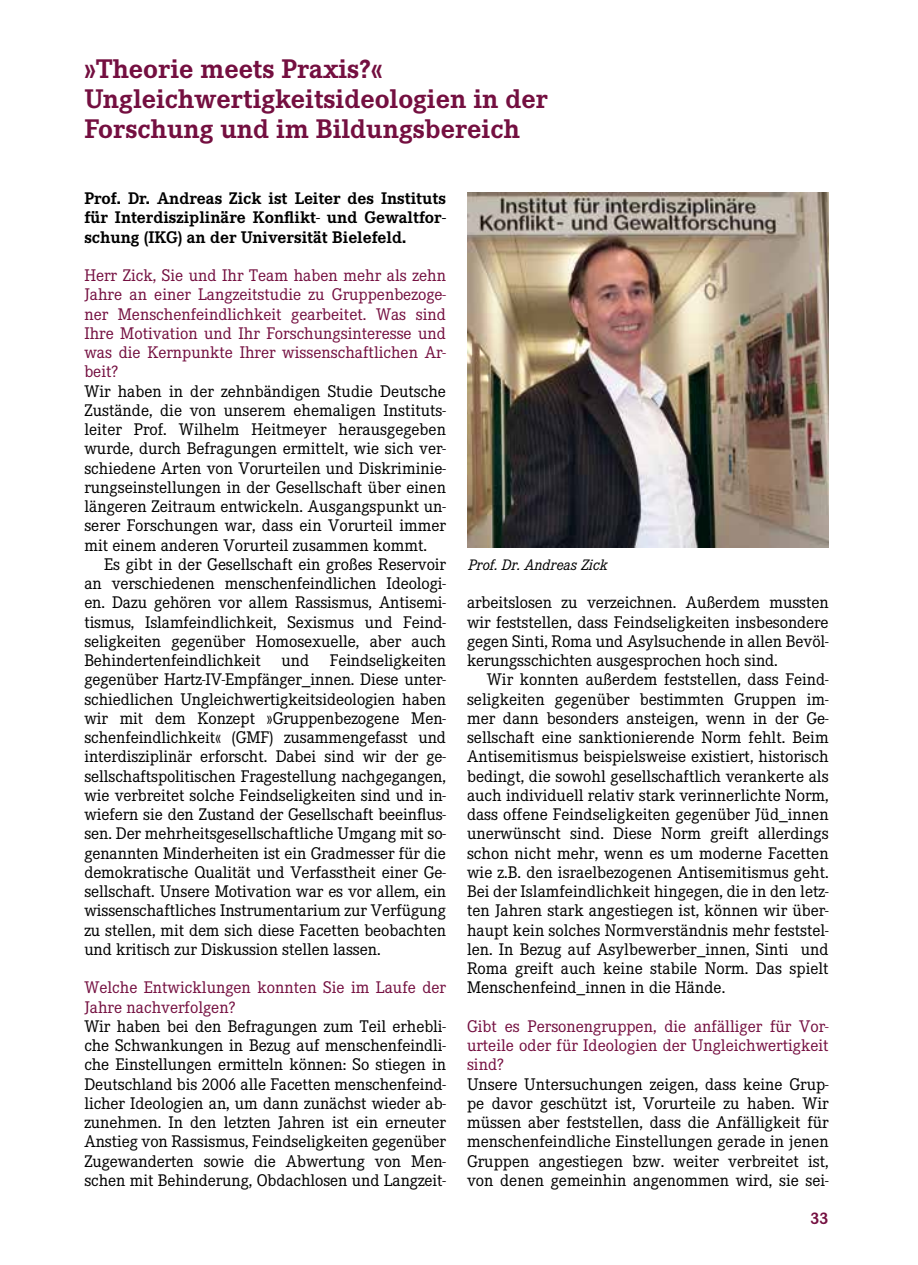
<style>
.page{position:relative;width:918px;height:1265px;background:#fff}
.page>*{position:absolute;margin:0;border:0;box-sizing:border-box;transform-origin:0 0}
.t1{font:700 28px/29.8px "Corporate E";color:#740f40}
.t2{font:17.5px/19.2px "Corporate E";color:#000;text-align:justify}
.t3{font:17.5px/19.2px "Corporate E";color:#740f40;text-align:justify}
.t4{font:700 17.5px/19.2px "Corporate E";color:#000;text-align:justify}
.t5{font:700 17.5px "Corporate E";color:#740f40}
.t6{font:italic 15.75px "Corporate E";color:#000}
</style>
<div class="page">
<img style="left:467px;top:193px;width:361px;height:354px">
<h1 class="t1" style="left:84px;top:54px;width:464px">»Theorie meets Praxis?«<br>Ungleichwertigkeitsideologien in der<br>Forschung und im Bildungsbereich</h1>
<p class="t4" style="left:84px;top:189px;width:363px">Prof. Dr. Andreas Zick ist Leiter des Instituts für Interdisziplinäre Konflikt- und Gewaltfor&shy;schung (IKG) an der Universität Bielefeld.</p>
<p class="t3" style="left:84px;top:266px;width:363px">Herr Zick, Sie und Ihr Team haben mehr als zehn Jahre an einer Langzeitstudie zu Gruppenbezoge&shy;ner Menschenfeindlichkeit gearbeitet. Was sind Ihre Motivation und Ihr Forschungsinteresse und was die Kernpunkte Ihrer wissenschaftlichen Ar&shy;beit?</p>
<p class="t2" style="left:84px;top:382px;width:363px">Wir haben in der zehnbändigen Studie Deutsche Zustände, die von unserem ehemaligen Instituts&shy;leiter Prof. Wilhelm Heitmeyer herausgegeben wurde, durch Befragungen ermittelt, wie sich ver&shy;schiedene Arten von Vorurteilen und Diskriminie&shy;rungseinstellungen in der Gesellschaft über einen längeren Zeitraum entwickeln. Ausgangspunkt un&shy;serer Forschungen war, dass ein Vorurteil immer mit einem anderen Vorurteil zusammen kommt.</p>
<p class="t2" style="left:84px;top:555px;width:363px;text-indent:20px">Es gibt in der Gesellschaft ein großes Reservoir an verschiedenen menschenfeindlichen Ideologi&shy;en. Dazu gehören vor allem Rassismus, Antisemi&shy;tismus, Islamfeindlichkeit, Sexismus und Feind&shy;seligkeiten gegenüber Homosexuelle, aber auch Behindertenfeindlichkeit und Feindseligkeiten gegenüber Hartz-IV-Empfänger_innen. Diese unter&shy;schiedlichen Ungleichwertigkeitsideologien haben wir mit dem Konzept »Gruppenbezogene Men&shy;schenfeindlichkeit« (GMF) zusammengefasst und interdisziplinär erforscht. Dabei sind wir der ge&shy;sellschaftspolitischen Fragestellung nachgegangen, wie verbreitet solche Feindseligkeiten sind und in&shy;wiefern sie den Zustand der Gesellschaft beeinflus&shy;sen. Der mehrheitsgesellschaftliche Umgang mit so&shy;genannten Minderheiten ist ein Gradmesser für die demokratische Qualität und Verfasstheit einer Ge&shy;sellschaft. Unsere Motivation war es vor allem, ein wissenschaftliches Instrumentarium zur Verfügung zu stellen, mit dem sich diese Facetten beobachten und kritisch zur Diskussion stellen lassen.</p>
<p class="t3" style="left:84px;top:978px;width:363px">Welche Entwicklungen konnten Sie im Laufe der<br>Jahre nachverfolgen?</p>
<p class="t2" style="left:84px;top:1017px;width:363px">Wir haben bei den Befragungen zum Teil erhebli&shy;che Schwankungen in Bezug auf menschenfeindli&shy;che Einstellungen ermitteln können: So stiegen in Deutschland bis 2006 alle Facetten menschenfeind&shy;licher Ideologien an, um dann zunächst wieder ab&shy;zunehmen. In den letzten Jahren ist ein erneuter Anstieg von Rassismus, Feindseligkeiten gegenüber Zugewanderten sowie die Abwertung von Men&shy;schen mit Behinderung, Obdachlosen und Langzeit-</p>
<p class="t6" style="left:468px;top:556px;width:141px">Prof. Dr. Andreas Zick</p>
<p class="t2" style="left:467px;top:593px;width:363px">arbeitslosen zu verzeichnen. Außerdem mussten wir feststellen, dass Feindseligkeiten insbesondere gegen Sinti, Roma und Asylsuchende in allen Bevöl&shy;kerungsschichten ausgesprochen hoch sind.</p>
<p class="t2" style="left:467px;top:670px;width:363px;text-indent:20px">Wir konnten außerdem feststellen, dass Feind&shy;seligkeiten gegenüber bestimmten Gruppen im&shy;mer dann besonders ansteigen, wenn in der Ge&shy;sellschaft eine sanktionierende Norm fehlt. Beim Antisemitismus beispielsweise existiert, historisch bedingt, die sowohl gesellschaftlich verankerte als auch individuell relativ stark verinnerlichte Norm, dass offene Feindseligkeiten gegenüber Jüd_innen unerwünscht sind. Diese Norm greift allerdings schon nicht mehr, wenn es um moderne Facetten wie z.B. den israelbezogenen Antisemitismus geht.<br>Bei der Islamfeindlichkeit hingegen, die in den letz&shy;ten Jahren stark angestiegen ist, können wir über&shy;haupt kein solches Normverständnis mehr feststel&shy;len. In Bezug auf Asylbewerber_innen, Sinti und Roma greift auch keine stabile Norm. Das spielt Menschenfeind_innen in die Hände.</p>
<p class="t3" style="left:467px;top:1017px;width:363px">Gibt es Personengruppen, die anfälliger für Vor&shy;urteile oder für Ideologien der Ungleichwertigkeit sind?</p>
<p class="t2" style="left:467px;top:1075px;width:363px">Unsere Untersuchungen zeigen, dass keine Grup&shy;pe davor geschützt ist, Vorurteile zu haben. Wir müssen aber feststellen, dass die Anfälligkeit für menschenfeindliche Einstellungen gerade in jenen Gruppen angestiegen bzw. weiter verbreitet ist, von denen gemeinhin angenommen wird, sie sei-</p>
<p class="t5" style="left:810px;top:1209px;width:20px">33</p>
</div>
